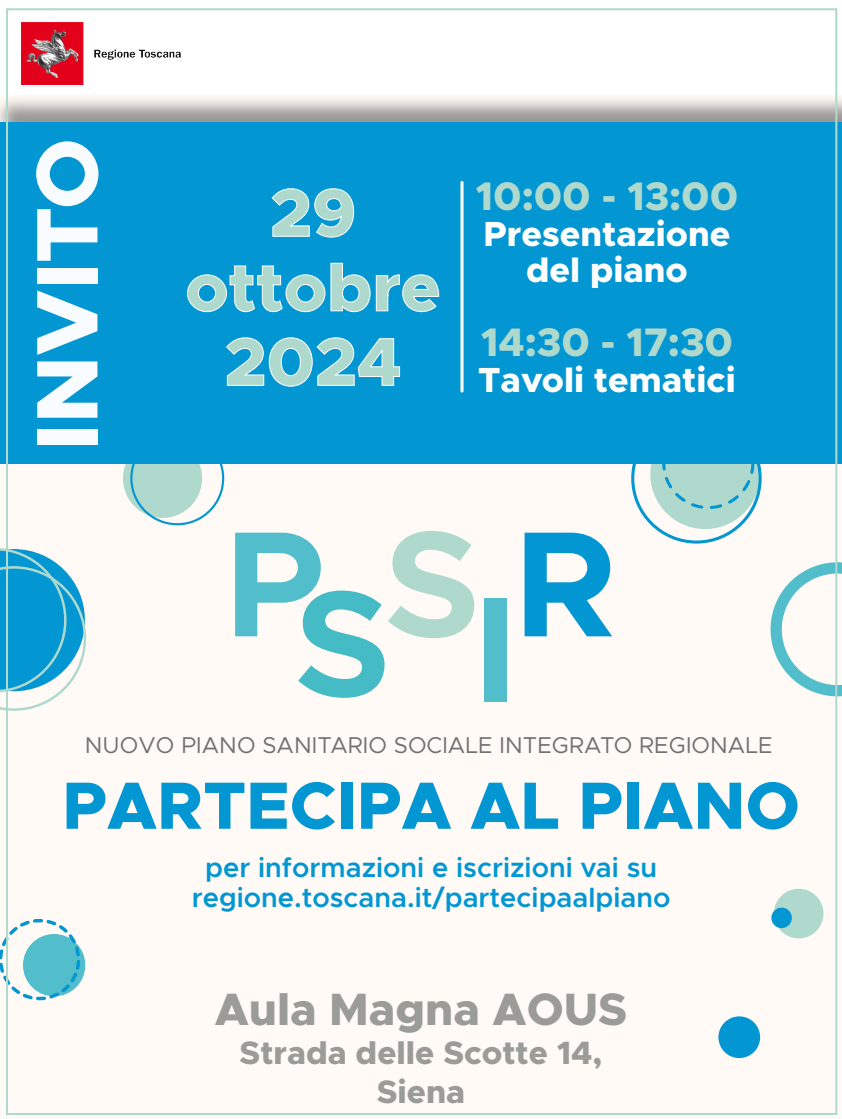
<style>
.page{position:relative;width:842px;height:1119px;background:#fff}
.page>*{position:absolute;margin:0;border:0;box-sizing:border-box;transform-origin:0 0}
.t1{font:800 68px/74.5px "Metropolis";color:#afd9cd;text-align:center}
.t2{font:800 67px "Metropolis";color:#0296d2}
.t3{font:800 45.5px "Metropolis";color:#9b9b98}
.t4{font:800 40px "Metropolis";color:#afd9cd}
.t5{font:800 35px/36px "Metropolis";color:#fff;text-align:center}
.t6{font:800 32.5px/39px "Metropolis";color:#9b9b98;text-align:center}
.t7{font:600 27.5px/30px "Metropolis";color:#0296d2;text-align:center}
.t8{font:23px "Metropolis";letter-spacing:.005em;color:#707171}
</style>
<div class="page">
<div style="left:0;top:72px;width:842px;height:1046px;background:#fffaf6"></div>
<svg style="left:235px;top:531px;width:239px;height:166px"></svg>
<div style="left:485px;top:597px;width:22px;height:104px;background:#53becb"></div>
<svg style="left:525px;top:532px;width:87px;height:104px"></svg>
<svg style="left:0;top:548px;width:86px;height:162px"></svg>
<div style="left:774px;top:888px;width:49px;height:50px;background:#afd9cd;border-radius:50%"></div>
<div style="left:771px;top:907px;width:21px;height:21px;background:#0296d2;border-radius:50%"></div>
<svg style="left:770px;top:544px;width:72px;height:170px"></svg>
<div style="left:718px;top:1016px;width:42px;height:41px;background:#0296d2;border-radius:50%"></div>
<svg style="left:0;top:919px;width:84px;height:82px"></svg>
<svg style="left:123px;top:468px;width:85px;height:55px"></svg>
<div style="left:130px;top:431px;width:94px;height:94px;border:2px solid #0296d2;border-radius:50%"></div>
<svg style="left:643px;top:468px;width:119px;height:68px"></svg>
<img style="left:0;top:95px;width:842px;height:373px">
<div style="left:0;top:122px;width:842px;height:341px;background:#0296d2"></div>
<div style="left:37px;top:429px;width:60px;height:15px;background:#f9fcfe"></div>
<svg style="left:37px;top:361px;width:60px;height:56px"></svg>
<svg style="left:37px;top:290px;width:60px;height:65px"></svg>
<div style="left:37px;top:269px;width:60px;height:15px;background:#f9fcfe"></div>
<svg style="left:36px;top:141px;width:63px;height:120px"></svg>
<div style="left:0;top:0;width:842px;height:95px;background:#fff"></div>
<img style="left:22px;top:23px;width:159px;height:61px">
<svg style="left:271px;top:188px;width:84px;height:50px"></svg>
<svg style="left:187px;top:262px;width:253px;height:50px"></svg>
<svg style="left:226px;top:337px;width:175px;height:50px"></svg>
<svg style="left:460px;top:182px;width:4px;height:209px"></svg>
<h1 class="t1" style="left:185px;top:176px;width:257px">29 ottobre<br>2024</h1>
<h3 class="t4" style="left:476px;top:171px;width:264px">10:00 - 13:00</h3>
<p class="t5" style="left:484px;top:216px;width:248px">Presentazione del piano</p>
<h3 class="t4" style="left:481px;top:316px;width:253px">14:30 - 17:30</h3>
<p class="t5" style="left:478px;top:362px;width:259px">Tavoli tematici</p>
<p class="t8" style="left:85px;top:730px;width:689px">NUOVO PIANO SANITARIO SOCIALE INTEGRATO REGIONALE</p>
<h2 class="t2" style="left:62px;top:762px;width:739px">PARTECIPA AL PIANO</h2>
<p class="t7" style="left:192px;top:852px;width:480px">per informazioni e iscrizioni vai su regione.toscana.it/partecipaalpiano</p>
<h3 class="t3" style="left:215px;top:980px;width:414px">Aula Magna AOUS</h3>
<p class="t6" style="left:240px;top:1033px;width:364px">Strada delle Scotte 14,<br>Siena</p>
</div>
